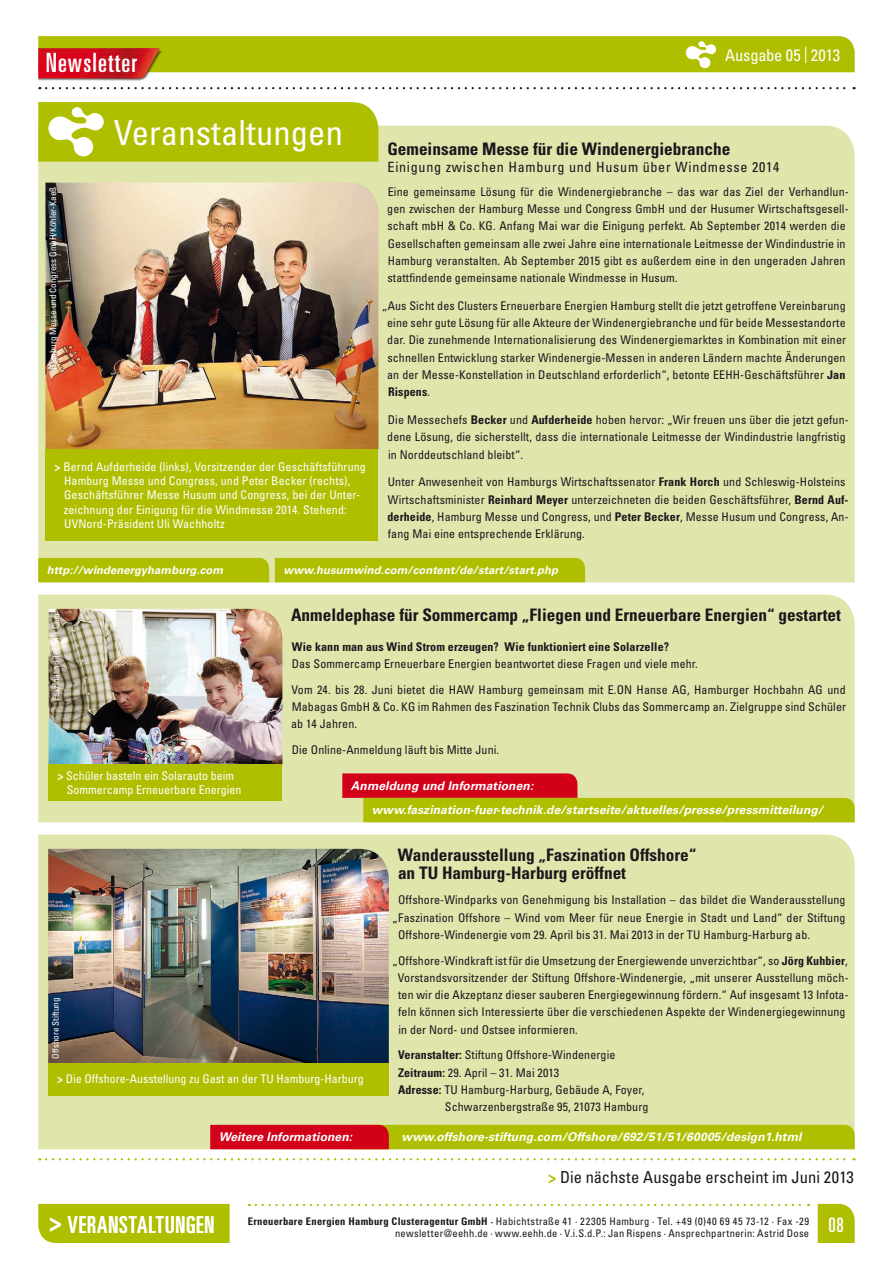
<style>
.page{position:relative;width:893px;height:1263px;background:#fff}
.page>*{position:absolute;margin:0;border:0;box-sizing:border-box;transform-origin:0 0}
.t1{font:condensed 34.5px "Univers LT Std";letter-spacing:.005em;color:#fff}
.t2{font:ultra-condensed 26.55px "Univers LT Std";letter-spacing:.045em;color:#fff}
.t3{font:ultra-condensed 23.25px "Univers LT Std";letter-spacing:.045em;color:#fff}
.t4{font:ultra-condensed 19.8px "Univers LT Std";color:#fff}
.t5{font:700 condensed 17.25px/18px "Univers LT Std";color:#1a171c}
.t6{font:condensed 16.5px "Univers LT Std";color:#1a171c}
.t7{font:condensed 16.5px "Univers LT Std";letter-spacing:-.01em;color:#fff}
.t8{font:condensed 14.1px "Univers LT Std";letter-spacing:.05em;color:#1a171c}
.t9{font:condensed 12px/17.2px "Univers LT Std";letter-spacing:.01em;color:#1a171c}
.t10{font:condensed 12px/14.4px "Univers LT Std";letter-spacing:.01em;color:#fff}
.t11{font:italic 700 12px "Univers LT Std";letter-spacing:.01em;color:#fff}
.t12{font:700 condensed 12px "Univers LT Std";letter-spacing:.01em;color:#1a171c}
.t13{font:italic 700 11.25px "Univers LT Std";letter-spacing:.01em;color:#fff}
.t14{font:condensed 10.5px/12.6px "Univers LT Std";letter-spacing:.025em;color:#1a171c;text-align:right}
.t15{font:condensed 9px "Univers LT Std";color:#fff}
.s1{font-weight:700}
.s2{font-weight:700;color:#afbf00}
.s3{font-weight:700;font-stretch:condensed;font-size:25.5px}
</style>
<div class="page">
<img style="left:38px;top:72px;width:150px;height:9px">
<svg style="left:46px;top:87px;width:809px;height:2px"></svg>
<svg style="left:38px;top:36px;width:817px;height:36px;background:#b3af07"></svg>
<svg style="left:256px;top:1204px;width:553px;height:2px"></svg>
<svg style="left:818px;top:1204px;width:37px;height:39px"></svg>
<div style="left:38px;top:1204px;width:192px;height:39px;background:#afbf00"></div>
<svg style="left:46px;top:1158px;width:809px;height:2px"></svg>
<div style="left:38px;top:834px;width:817px;height:315px;background:#e0e5ac"></div>
<img style="left:48px;top:849px;width:341px;height:214px">
<div style="left:48px;top:1063px;width:341px;height:32px;background:#afbf00"></div>
<div style="left:38px;top:126px;width:817px;height:456px;background:#e0e5ac"></div>
<div style="left:275px;top:558px;width:310px;height:24px;background:#afbf00"></div>
<div style="left:38px;top:595px;width:817px;height:227px;background:#e0e5ac"></div>
<img style="left:49px;top:609px;width:233px;height:155px">
<div style="left:49px;top:764px;width:233px;height:37px;background:#afbf00"></div>
<svg style="left:342px;top:773px;width:513px;height:49px;background:#c59e39"></svg>
<svg style="left:38px;top:102px;width:340px;height:60px;background:#b4c312"></svg>
<img style="left:45px;top:183px;width:333px;height:266px">
<div style="left:45px;top:449px;width:333px;height:92px;background:#afbf00"></div>
<div style="left:38px;top:558px;width:231px;height:24px;background:#afbf00"></div>
<svg style="left:210px;top:1125px;width:645px;height:24px;background:#b88a07"></svg>
<h2 class="t2" style="left:46px;top:48px;width:93px">Newsletter</h2>
<h3 class="t7" style="left:725px;top:44px;width:117px">Ausgabe 05 | 2013</h3>
<h1 class="t1" style="left:114px;top:111px;width:231px">Veranstaltungen</h1>
<h3 class="t5" style="left:387px;top:140px;width:345px">Gemeinsame Messe für die Windenergiebranche</h3>
<p class="t8" style="left:388px;top:158px;width:393px">Einigung zwischen Hamburg und Husum über Windmesse 2014</p>
<p class="t9" style="left:387px;top:183px;width:463px">Eine gemeinsame Lösung für die Windenergiebranche – das war das Ziel der Verhandlun&shy;gen zwischen der Hamburg Messe und Congress GmbH und der Husumer Wirtschaftsgesell&shy;schaft mbH &amp; Co. KG. Anfang Mai war die Einigung perfekt. Ab September 2014 werden die Gesellschaften gemeinsam alle zwei Jahre eine internationale Leitmesse der Windindustrie in Hamburg veranstalten. Ab September 2015 gibt es außerdem eine in den ungeraden Jahren stattfindende gemeinsame nationale Windmesse in Husum.</p>
<p class="t9" style="left:387px;top:297px;width:460px;text-align:justify;text-indent:-5px">„Aus Sicht des Clusters Erneuerbare Energien Hamburg stellt die jetzt getroffene Vereinbarung eine sehr gute Lösung für alle Akteure der Windenergiebranche und für beide Messestandorte dar. Die zunehmende Internationalisierung des Windenergiemarktes in Kombination mit einer schnellen Entwicklung starker Windenergie-Messen in anderen Ländern machte Änderungen an der Messe-Konstellation in Deutschland erforderlich“, betonte EEHH-Geschäftsführer <span class="s1">Jan Rispens</span>.</p>
<p class="t9" style="left:387px;top:411px;width:463px">Die Messechefs <span class="s1">Becker</span> und <span class="s1">Aufderheide</span> hoben hervor: „Wir freuen uns über die jetzt gefun&shy;dene Lösung, die sicherstellt, dass die internationale Leitmesse der Windindustrie langfristig in Norddeutschland bleibt“.</p>
<p class="t9" style="left:387px;top:473px;width:463px">Unter Anwesenheit von Hamburgs Wirtschaftssenator <span class="s1">Frank Horch</span> und Schleswig-Holsteins Wirtschaftsminister <span class="s1">Reinhard Meyer</span> unterzeichneten die beiden Geschäftsführer, <span class="s1">Bernd Auf&shy;derheide</span>, Hamburg Messe und Congress, und <span class="s1">Peter Becker</span>, Messe Husum und Congress, An&shy;fang Mai eine entsprechende Erklärung.</p>
<p class="t13" style="left:283px;top:564px;width:276px">www.husumwind.com/content/de/start/start.php</p>
<p class="t15" style="left:47px;top:369px;width:184px;rotate:-90deg">Hamburg Messe und Congress GmbH/Köhler-Kaeß</p>
<p class="t10" style="left:64px;top:459px;width:304px;text-indent:-9px"><span class="s1">&gt;</span> Bernd Aufderheide (links), Vorsitzender der Geschäftsführung Hamburg Messe und Congress, und Peter Becker (rechts), Geschäftsführer Messe Husum und Congress, bei der Unter&shy;zeichnung der Einigung für die Windmesse 2014. Stehend:<br>UVNord-Präsident Uli Wachholtz</p>
<p class="t13" style="left:47px;top:564px;width:178px">http://windenergyhamburg.com</p>
<p class="t15" style="left:50px;top:701px;width:90px;rotate:-90deg">Faszination Technik Club</p>
<p class="t10" style="left:67px;top:768px;width:176px;text-indent:-9px"><span class="s1">&gt;</span> Schüler basteln ein Solarauto beim<br>Sommercamp Erneuerbare Energien</p>
<h3 class="t5" style="left:291px;top:606px;width:551px">Anmeldephase für Sommercamp „Fliegen und Erneuerbare Energien“ gestartet</h3>
<p class="t12" style="left:292px;top:639px;width:379px">Wie kann man aus Wind Strom erzeugen? Wie funktioniert eine Solarzelle?</p>
<p class="t9" style="left:292px;top:651px;width:556px;line-height:25.8px">Das Sommercamp Erneuerbare Energien beantwortet diese Fragen und viele mehr.<br>Vom 24. bis 28. Juni bietet die HAW Hamburg gemeinsam mit E.ON Hanse AG, Hamburger Hochbahn AG und</p>
<p class="t9" style="left:291px;top:698px;width:556px">Mabagas GmbH &amp; Co. KG im Rahmen des Faszination Technik Clubs das Sommercamp an. Zielgruppe sind Schüler ab 14 Jahren.</p>
<p class="t9" style="left:292px;top:741px;width:209px">Die Online-Anmeldung läuft bis Mitte Juni.</p>
<p class="t11" style="left:351px;top:779px;width:184px">Anmeldung und Informationen:</p>
<p class="t11" style="left:372px;top:803px;width:453px">www.faszination-fuer-technik.de/startseite/aktuelles/presse/pressmitteilung/</p>
<p class="t15" style="left:50px;top:1059px;width:63px;rotate:-90deg">Offshore Stiftung</p>
<p class="t10" style="left:57px;top:1072px;width:308px"><span class="s1">&gt;</span> Die Offshore-Ausstellung zu Gast an der TU Hamburg-Harburg</p>
<p class="t11" style="left:219px;top:1130px;width:135px">Weitere Informationen:</p>
<h3 class="t5" style="left:398px;top:846px;width:300px">Wanderausstellung „Faszination Offshore“ an TU Hamburg-Harburg eröffnet</h3>
<p class="t9" style="left:398px;top:891px;width:449px">Offshore-Windparks von Genehmigung bis Installation – das bildet die Wanderausstellung</p>
<p class="t9" style="left:393px;top:908px;width:454px">„Faszination Offshore – Wind vom Meer für neue Energie in Stadt und Land“ der Stiftung</p>
<p class="t9" style="left:398px;top:926px;width:414px">Offshore-Windenergie vom 29. April bis 31. Mai 2013 in der TU Hamburg-Harburg ab.</p>
<p class="t9" style="left:398px;top:951px;width:452px;text-indent:-5px">„Offshore-Windkraft ist für die Umsetzung der Energiewende unverzichtbar“, so <span class="s1">Jörg Kuhbier</span>, Vorstandsvorsitzender der Stiftung Offshore-Windenergie, „mit unserer Ausstellung möch&shy;ten wir die Akzeptanz dieser sauberen Energiegewinnung fördern.“ Auf insgesamt 13 Infota&shy;feln können sich Interessierte über die verschiedenen Aspekte der Windenergiegewinnung in der Nord- und Ostsee informieren.</p>
<p class="t9" style="left:398px;top:1046px;width:219px"><span class="s1">Veranstalter:</span> Stiftung Offshore-Windenergie</p>
<p class="t9" style="left:398px;top:1063px;width:163px"><span class="s1">Zeitraum:</span> 29. April – 31. Mai 2013</p>
<p class="t9" style="left:398px;top:1081px;width:248px"><span class="s1">Adresse:</span> TU Hamburg-Harburg, Gebäude A, Foyer,</p>
<p class="t9" style="left:445px;top:1098px;width:205px">Schwarzenbergstraße 95, 21073 Hamburg</p>
<p class="t11" style="left:402px;top:1130px;width:401px">www.offshore-stiftung.com/Offshore/692/51/51/60005/design1.html</p>
<h3 class="t6" style="left:548px;top:1166px;width:307px"><span class="s2">&gt;</span> Die nächste Ausgabe erscheint im Juni 2013</h3>
<h3 class="t3" style="left:49px;top:1211px;width:167px"><span class="s3">&gt;</span> VERANSTALTUNGEN</h3>
<h3 class="t4" style="left:828px;top:1213px;width:17px">08</h3>
<p class="t14" style="left:248px;top:1215px;width:563px"><span class="s1">Erneuerbare Energien Hamburg Clusteragentur GmbH ·</span> Habichtstraße 41 · 22305 Hamburg · Tel. +49 (0)40 69 45 73-12 · Fax -29 newsletter@eehh.de · www.eehh.de · V.i.S.d.P.: Jan Rispens · Ansprechpartnerin: Astrid Dose</p>
</div>
